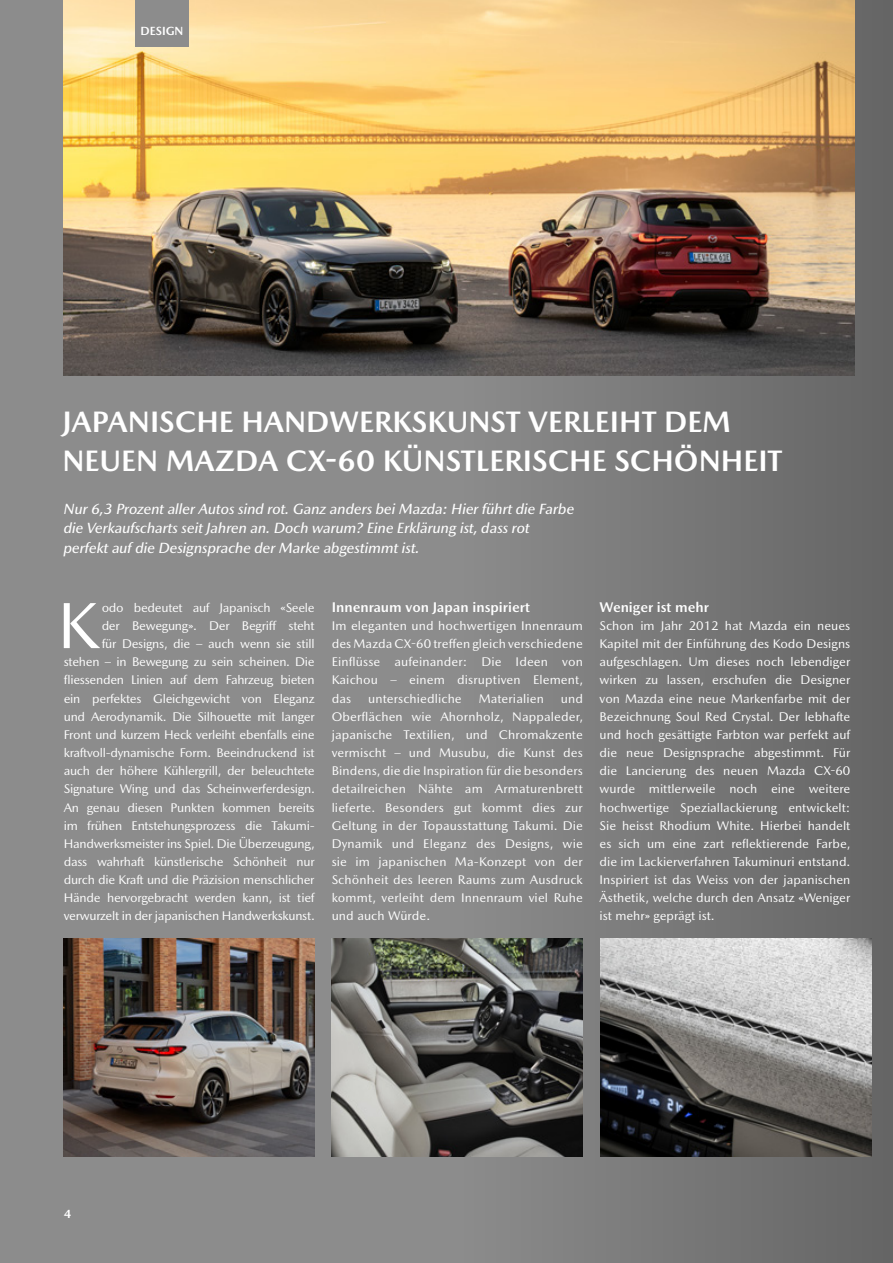
<style>
.page{position:relative;width:893px;height:1263px;background:#fff}
.page>*{position:absolute;margin:0;border:0;box-sizing:border-box;transform-origin:0 0}
.t1{font:66.15px "Mazda Type";color:#fff}
.t2{font:700 30px/39px "Mazda Type";color:#fff}
.t3{font:italic 500 15px/19.5px "Mazda Type";letter-spacing:-.01em;color:#fff}
.t4{font:700 14.25px "Mazda Type";color:#fff}
.t5{font:12.75px/18.1px "Mazda Type";letter-spacing:-.02em;color:#fff;text-align:justify}
.t6{font:12.75px "Mazda Type";letter-spacing:.01em;color:#fff}
.t7{font:700 12px "Mazda Type";color:#fff}
</style>
<div class="page">
<div style="left:0;top:0;width:893px;height:1263px;background:linear-gradient(to right,#969696,#6f6f6f)"></div>
<img style="left:64px;top:0;width:790px;height:376px">
<img style="left:601px;top:939px;width:271px;height:218px">
<img style="left:332px;top:939px;width:251px;height:218px">
<img style="left:64px;top:939px;width:251px;height:218px">
<div style="left:135px;top:0;width:54px;height:47px;background:#8c8c8c"></div>
<p class="t7" style="left:141px;top:24px;width:44px">DESIGN</p>
<h2 class="t2" style="left:62px;top:402px;width:722px">JAPANISCHE HANDWERKSKUNST VERLEIHT DEM<br>NEUEN MAZDA CX-60 KÜNSTLERISCHE SCHÖNHEIT</h2>
<p class="t3" style="left:63px;top:499px;width:512px">Nur 6,3 Prozent aller Autos sind rot. Ganz anders bei Mazda: Hier führt die Farbe die Verkaufscharts seit Jahren an. Doch warum? Eine Erklärung ist, dass rot perfekt auf die Designsprache der Marke abgestimmt ist.</p>
<p class="t5" style="left:64px;top:598px;width:253px;text-align:right">odo bedeutet auf Japanisch «Seele<br>der Bewegung». Der Begriff steht<br>für Designs, die – auch wenn sie still stehen – in Bewegung zu sein scheinen. Die fliessenden Linien auf dem Fahrzeug bieten ein perfektes Gleichgewicht von Eleganz und Aerodynamik. Die Silhouette mit langer Front und kurzem Heck verleiht ebenfalls eine kraftvoll-dynamische Form. Beeindruckend ist auch der höhere Kühlergrill, der beleuchtete Signature Wing und das Scheinwerferdesign.<br>An genau diesen Punkten kommen bereits im frühen Entstehungsprozess die Takumi-Handwerksmeister ins Spiel. Die Überzeugung, dass wahrhaft künstlerische Schönheit nur durch die Kraft und die Präzision menschlicher Hände hervorgebracht werden kann, ist tief verwurzelt in der japanischen Handwerkskunst.</p>
<p class="t4" style="left:332px;top:598px;width:200px">Innenraum von Japan inspiriert</p>
<h1 class="t1" style="left:57px;top:586px;width:42px">K</h1>
<p class="t5" style="left:332px;top:616px;width:253px">Im eleganten und hochwertigen Innenraum des Mazda CX-60 treffen gleich verschiedene Einflüsse aufeinander: Die Ideen von Kaichou – einem disruptiven Element, das</p>
<p class="t5" style="left:332px;top:689px;width:253px;text-indent:229px">und Oberflächen wie Ahornholz, Nappaleder, japanische Textilien, und Chromakzente vermischt – und Musubu, die Kunst des Bindens, die die Inspiration für die besonders detailreichen Nähte am Armaturenbrett lieferte. Besonders gut kommt dies zur Geltung in der Topausstattung Takumi. Die Dynamik und Eleganz des Designs, wie sie im japanischen Ma-Konzept von der Schönheit des leeren Raums zum Ausdruck kommt, verleiht dem Innenraum viel Ruhe und auch Würde.</p>
<p class="t6" style="left:368px;top:691px;width:95px">unterschiedliche</p>
<p class="t6" style="left:479px;top:691px;width:67px">Materialien</p>
<p class="t4" style="left:600px;top:598px;width:111px">Weniger ist mehr</p>
<p class="t5" style="left:600px;top:616px;width:253px">Schon im Jahr 2012 hat Mazda ein neues Kapitel mit der Einführung des Kodo Designs aufgeschlagen. Um dieses noch lebendiger wirken zu lassen, erschufen die Designer von Mazda eine neue Markenfarbe mit der Bezeichnung Soul Red Crystal. Der lebhafte und hoch gesättigte Farbton war perfekt auf die neue Designsprache abgestimmt. Für die Lancierung des neuen Mazda CX-60 wurde mittlerweile noch eine weitere hochwertige Speziallackierung entwickelt:<br>Sie heisst Rhodium White. Hierbei handelt es sich um eine zart reflektierende Farbe, die im Lackierverfahren Takuminuri entstand.<br>Inspiriert ist das Weiss von der japanischen Ästhetik, welche durch den Ansatz «Weniger ist mehr» geprägt ist.</p>
<p class="t7" style="left:64px;top:1206px;width:9px">4</p>
</div>
